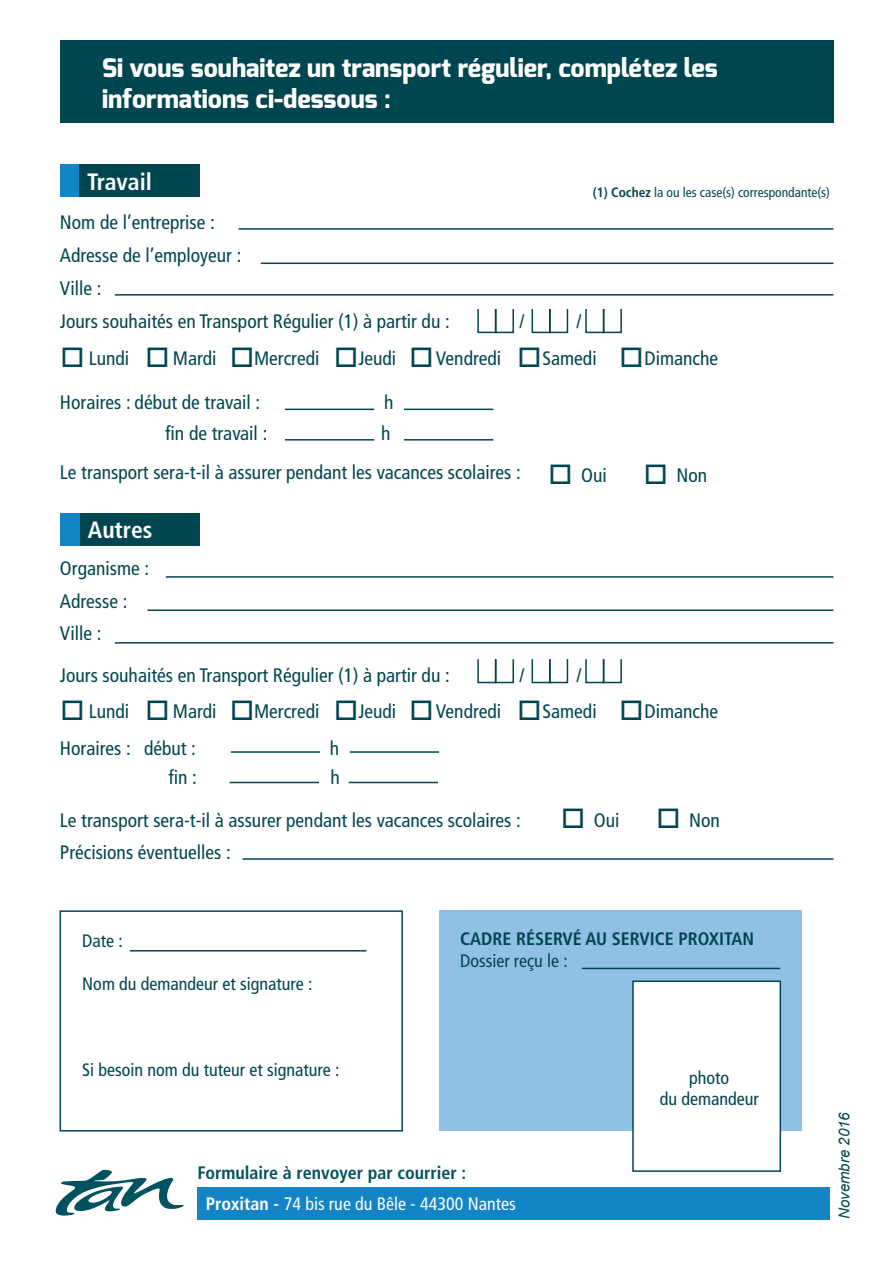
<style>
.page{position:relative;width:893px;height:1263px;background:#fff}
.page>*{position:absolute;margin:0;border:0;box-sizing:border-box;transform-origin:0 0}
.t1{font:800 25.5px/30.6px "Exo";color:#fff}
.t2{font:700 condensed 23.7px "Frutiger LT Std";letter-spacing:-.005em;color:#fff}
.t3{font:condensed 19.5px/33px "Frutiger LT Std";color:#004651}
.t4{font:condensed 18px/21.6px "Frutiger LT Std";color:#004651;text-align:center}
.t5{font:condensed 18px "Frutiger LT Std";color:#fff}
.t6{font:700 condensed 18px "Frutiger LT Std";color:#00535e}
.t7{font:700 condensed 18px "Frutiger LT Std";color:#004651}
.t8{font:italic 15px "Arial";color:#004651}
.t9{font:condensed 13.5px "Frutiger LT Std";color:#004651}
.s1{font-weight:700}
</style>
<div class="page">
<div style="left:60px;top:910px;width:343px;height:221px;border:2px solid #004651"></div>
<hr style="left:130px;top:950px;width:236px;height:1px;background:#004651">
<hr style="left:239px;top:228px;width:594px;height:2px;background:#004651">
<hr style="left:261px;top:263px;width:572px;height:1px;background:#004651">
<hr style="left:115px;top:294px;width:718px;height:2px;background:#004651">
<div style="left:477px;top:308px;width:20px;height:25px;border:2px solid #004651"></div>
<div style="left:495px;top:308px;width:19px;height:25px;border:2px solid #004651"></div>
<div style="left:532px;top:308px;width:19px;height:25px;border:2px solid #004651"></div>
<div style="left:549px;top:308px;width:19px;height:25px;border:2px solid #004651"></div>
<div style="left:585px;top:308px;width:19px;height:25px;border:2px solid #004651"></div>
<div style="left:603px;top:308px;width:19px;height:25px;border:2px solid #004651"></div>
<hr style="left:285px;top:409px;width:89px;height:1px;background:#004651">
<hr style="left:404px;top:409px;width:89px;height:1px;background:#004651">
<hr style="left:285px;top:439px;width:89px;height:2px;background:#004651">
<hr style="left:404px;top:439px;width:89px;height:2px;background:#004651">
<hr style="left:166px;top:576px;width:667px;height:2px;background:#004651">
<hr style="left:147px;top:609px;width:686px;height:2px;background:#004651">
<hr style="left:115px;top:642px;width:718px;height:2px;background:#004651">
<div style="left:477px;top:658px;width:20px;height:25px;border:2px solid #004651"></div>
<div style="left:495px;top:658px;width:19px;height:25px;border:2px solid #004651"></div>
<div style="left:532px;top:658px;width:19px;height:25px;border:2px solid #004651"></div>
<div style="left:549px;top:658px;width:19px;height:25px;border:2px solid #004651"></div>
<div style="left:585px;top:658px;width:19px;height:25px;border:2px solid #004651"></div>
<div style="left:603px;top:658px;width:19px;height:25px;border:2px solid #004651"></div>
<hr style="left:231px;top:751px;width:89px;height:2px;background:#004651">
<hr style="left:350px;top:751px;width:89px;height:2px;background:#004651">
<hr style="left:230px;top:782px;width:89px;height:1px;background:#004651">
<hr style="left:349px;top:782px;width:89px;height:1px;background:#004651">
<hr style="left:243px;top:858px;width:590px;height:2px;background:#004651">
<div style="left:439px;top:910px;width:362px;height:221px;background:#90c1e5"></div>
<hr style="left:582px;top:968px;width:198px;height:1px;background:#004651">
<div style="left:632px;top:980px;width:149px;height:192px;background:#fff;border:2px solid #004651"></div>
<div style="left:60px;top:41px;width:773px;height:82px;background:#004651"></div>
<div style="left:60px;top:164px;width:21px;height:33px;background:#1285c7"></div>
<div style="left:80px;top:164px;width:120px;height:33px;background:#004651"></div>
<div style="left:61px;top:513px;width:20px;height:32px;background:#1285c7"></div>
<div style="left:81px;top:513px;width:119px;height:32px;background:#004651"></div>
<div style="left:197px;top:1187px;width:633px;height:33px;background:#1285c7"></div>
<svg style="left:55px;top:1169px;width:129px;height:46px"></svg>
<h1 class="t1" style="left:102px;top:53px;width:617px">Si vous souhaitez un transport régulier, complétez les informations ci-dessous :</h1>
<p class="t2" style="left:87px;top:167px;width:66px">Travail</p>
<p class="t3" style="left:60px;top:206px;width:183px">Nom de l’entreprise :<br>Adresse de l’employeur :<br>Ville :</p>
<p class="t9" style="left:593px;top:185px;width:239px"><span class="s1">(1) Cochez</span> la ou les case(s) correspondante(s)</p>
<p class="t3" style="left:60px;top:305px;width:391px">Jours souhaités en Transport Régulier (1) à partir du :</p>
<p class="t3" style="left:519px;top:305px;width:7px">/</p>
<p class="t3" style="left:576px;top:305px;width:7px">/</p>
<p class="t3" style="left:334px;top:342px;width:385px">□Jeudi □Vendredi □Samedi □Dimanche</p>
<p class="t3" style="left:60px;top:386px;width:202px">Horaires : début de travail :</p>
<p class="t3" style="left:384px;top:386px;width:11px">h</p>
<p class="t3" style="left:165px;top:416px;width:104px">fin de travail :</p>
<p class="t3" style="left:60px;top:342px;width:261px">□ Lundi □ Mardi □Mercredi</p>
<p class="t3" style="left:60px;top:413px;width:548px;line-height:39.3px;text-indent:321px">h<br>Le transport sera-t-il à assurer pendant les vacances scolaires : □ Oui</p>
<p class="t3" style="left:644px;top:459px;width:65px">□ Non</p>
<p class="t2" style="left:88px;top:516px;width:66px">Autres</p>
<p class="t3" style="left:60px;top:552px;width:91px">Organisme :<br>Adresse :</p>
<p class="t3" style="left:60px;top:617px;width:43px">Ville :</p>
<p class="t3" style="left:60px;top:658px;width:391px">Jours souhaités en Transport Régulier (1) à partir du :</p>
<p class="t3" style="left:519px;top:658px;width:7px">/</p>
<p class="t3" style="left:576px;top:658px;width:7px">/</p>
<p class="t3" style="left:334px;top:695px;width:385px">□Jeudi □Vendredi □Samedi □Dimanche</p>
<p class="t3" style="left:60px;top:732px;width:137px">Horaires : début :</p>
<p class="t3" style="left:330px;top:732px;width:11px">h</p>
<p class="t3" style="left:168px;top:761px;width:30px">fin :</p>
<p class="t3" style="left:60px;top:695px;width:261px">□ Lundi □ Mardi □Mercredi</p>
<p class="t3" style="left:60px;top:756px;width:462px;line-height:42.5px;text-indent:270px">h<br>Le transport sera-t-il à assurer pendant les vacances scolaires :</p>
<p class="t3" style="left:561px;top:804px;width:60px">□ Oui</p>
<p class="t3" style="left:657px;top:804px;width:65px">□ Non</p>
<p class="t3" style="left:60px;top:836px;width:172px">Précisions éventuelles :</p>
<p class="t4" style="left:82px;top:930px;width:42px">Date :</p>
<p class="t4" style="left:82px;top:973px;width:232px">Nom du demandeur et signature :</p>
<p class="t4" style="left:82px;top:1059px;width:259px">Si besoin nom du tuteur et signature :</p>
<p class="t7" style="left:460px;top:928px;width:32px">Cadre</p>
<p class="t7" style="left:516px;top:928px;width:237px">réservé au service Proxitan</p>
<p class="t4" style="left:460px;top:950px;width:109px">Dossier reçu le :</p>
<p class="t4" style="left:660px;top:1067px;width:100px">photo<br>du demandeur</p>
<p class="t6" style="left:197px;top:1162px;width:270px">Formulaire à renvoyer par courrier :</p>
<p class="t5" style="left:206px;top:1193px;width:311px"><span class="s1">Proxitan -</span> 74 bis rue du Bêle - 44300 Nantes</p>
<p class="t8" style="left:834px;top:1219px;width:108px;rotate:-90deg">Novembre 2016</p>
</div>
